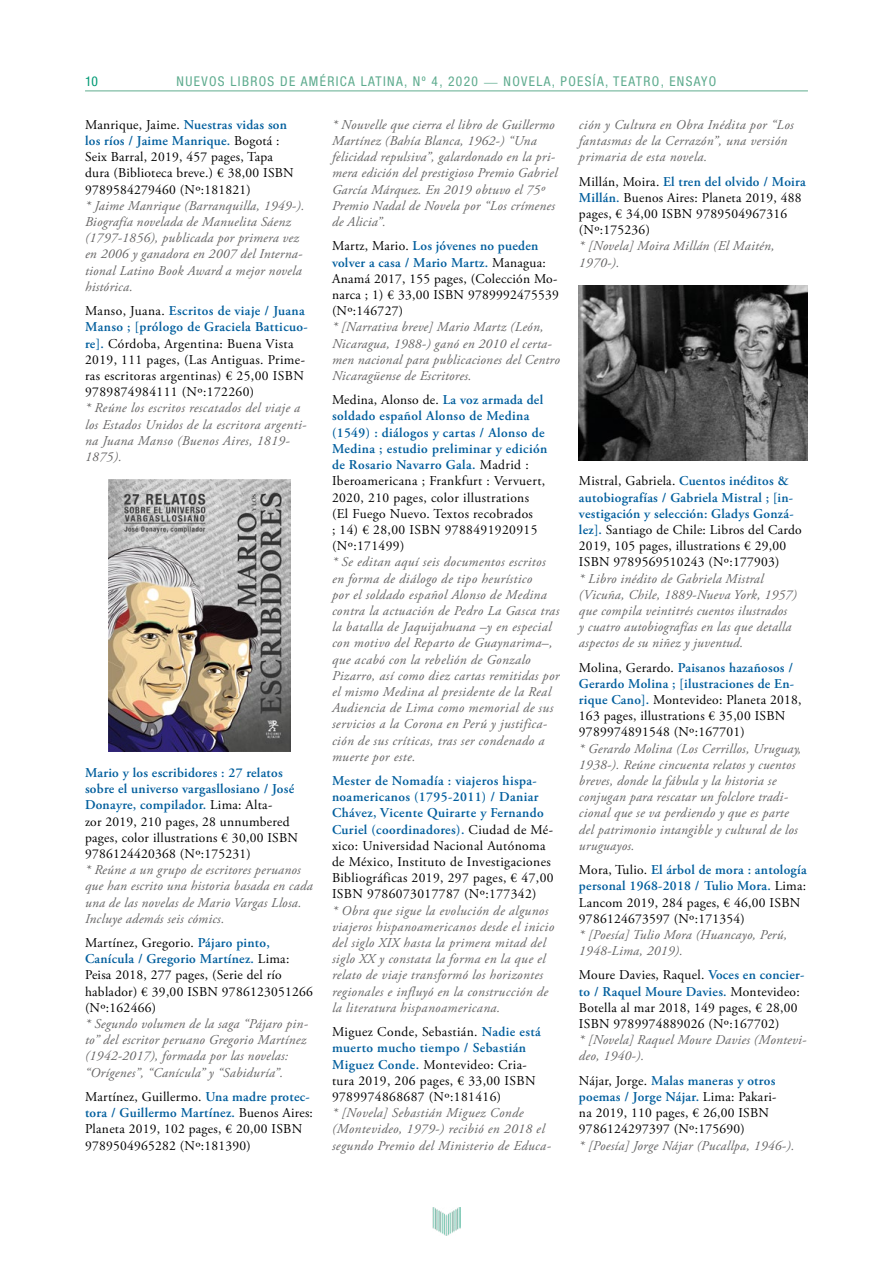
<style>
.page{position:relative;width:893px;height:1263px;background:#fff}
.page>*{position:absolute;margin:0;border:0;box-sizing:border-box;transform-origin:0 0}
.t1{font:13.5px/16.2px "Adobe Garamond Pro";letter-spacing:.02em;color:#000}
.t2{font:italic 13.5px/16.2px "Adobe Garamond Pro";letter-spacing:.02em;color:#646363}
.t3{font:condensed 13.5px "Helvetica Neue LT Std";letter-spacing:.1em;color:#5fac8f}
.t4{font:condensed 13.5px "Helvetica Neue LT Std";color:#009974}
.s1{font-family:"Adobe Garamond Pro";font-stretch:normal}
.s2{font-weight:600;color:#005e9d}
</style>
<div class="page">
<hr style="left:85px;top:91px;width:723px;height:1px;background:#5fac8f">
<img style="left:433px;top:1208px;width:27px;height:27px">
<img style="left:109px;top:479px;width:181px;height:273px">
<img style="left:579px;top:286px;width:229px;height:174px">
<p class="t4" style="left:85px;top:74px;width:14px">10</p>
<p class="t3" style="left:177px;top:74px;width:541px">NUEVOS LIBROS DE AMÉRICA LATINA, Nº 4, 2020 <span class="s1">—</span> NOVELA, POESÍA, TEATRO, ENSAYO</p>
<p class="t1" style="left:85px;top:117px;width:210px">Manrique, Jaime. <span class="s2">Nuestras vidas son los ríos / Jaime Manrique.</span> Bogotá :<br>Seix Barral, 2019, 457 pages, Tapa dura (Biblioteca breve.) € 38,00 ISBN 9789584279460 (Nº:181821)</p>
<p class="t2" style="left:85px;top:198px;width:221px">* Jaime Manrique (Barranquilla, 1949-).<br>Biografía novelada de Manuelita Sáenz (1797-1856), publicada por primera vez en 2006 y ganadora en 2007 del Interna&shy;tional Latino Book Award a mejor novela histórica.</p>
<p class="t1" style="left:85px;top:303px;width:224px">Manso, Juana. <span class="s2">Escritos de viaje / Juana Manso ; [prólogo de Graciela Batticuo&shy;re].</span> Córdoba, Argentina: Buena Vista 2019, 111 pages, (Las Antiguas. Prime&shy;ras escritoras argentinas) € 25,00 ISBN 9789874984111 (Nº:172260)</p>
<p class="t2" style="left:85px;top:400px;width:223px">* Reúne los escritos rescatados del viaje a los Estados Unidos de la escritora argenti&shy;na Juana Manso (Buenos Aires, 1819-<br>1875).</p>
<p class="t2" style="left:332px;top:117px;width:227px">* Nouvelle que cierra el libro de Guillermo Martínez (Bahía Blanca, 1962-) “Una felicidad repulsiva”, galardonado en la pri&shy;mera edición del prestigioso Premio Gabriel García Márquez. En 2019 obtuvo el 75º Premio Nadal de Novela por “Los crímenes de Alicia”.</p>
<p class="t1" style="left:332px;top:238px;width:228px">Martz, Mario. <span class="s2">Los jóvenes no pueden volver a casa / Mario Martz.</span> Managua:<br>Anamá 2017, 155 pages, (Colección Mo&shy;narca ; 1) € 33,00 ISBN 9789992475539 (Nº:146727)</p>
<p class="t2" style="left:332px;top:319px;width:229px">* [Narrativa breve] Mario Martz (León, Nicaragua, 1988-) ganó en 2010 el certa&shy;men nacional para publicaciones del Centro Nicaragüense de Escritores.</p>
<p class="t1" style="left:332px;top:392px;width:217px">Medina, Alonso de. <span class="s2">La voz armada del soldado español Alonso de Medina (1549) : diálogos y cartas / Alonso de Medina ; estudio preliminar y edición de Rosario Navarro Gala.</span> Madrid :<br>Iberoamericana ; Frankfurt : Vervuert, 2020, 210 pages, color illustrations (El Fuego Nuevo. Textos recobrados<br>; 14) € 28,00 ISBN 9788491920915 (Nº:171499)</p>
<p class="t2" style="left:332px;top:554px;width:229px">* Se editan aquí seis documentos escritos en forma de diálogo de tipo heurístico<br>por el soldado español Alonso de Medina contra la actuación de Pedro La Gasca tras la batalla de Jaquijahuana –y en especial con motivo del Reparto de Guaynarima–, que acabó con la rebelión de Gonzalo Pizarro, así como diez cartas remitidas por el mismo Medina al presidente de la Real Audiencia de Lima como memorial de sus servicios a la Corona en Perú y justifica&shy;ción de sus críticas, tras ser condenado a muerte por este.</p>
<p class="t1" style="left:332px;top:773px;width:223px"><span class="s2">Mester de Nomadía : viajeros hispa&shy;noamericanos (1795-2011) / Daniar Chávez, Vicente Quirarte y Fernando Curiel (coordinadores).</span> Ciudad de Mé&shy;xico: Universidad Nacional Autónoma de México, Instituto de Investigaciones Bibliográficas 2019, 297 pages, € 47,00<br>ISBN 9786073017787 (Nº:177342)</p>
<p class="t2" style="left:332px;top:903px;width:224px">* Obra que sigue la evolución de algunos viajeros hispanoamericanos desde el inicio del siglo XIX hasta la primera mitad del siglo XX y constata la forma en la que el relato de viaje transformó los horizontes regionales e influyó en la construcción de la literatura hispanoamericana.</p>
<p class="t1" style="left:332px;top:1024px;width:210px">Miguez Conde, Sebastián. <span class="s2">Nadie está muerto mucho tiempo / Sebastián<br>Miguez Conde.</span> Montevideo: Cria&shy;tura 2019, 206 pages, € 33,00 ISBN<br>9789974868687 (Nº:181416)</p>
<p class="t2" style="left:332px;top:1105px;width:220px">* [Novela] Sebastián Miguez Conde (Montevideo, 1979-) recibió en 2018 el segundo Premio del Ministerio de Educa-</p>
<p class="t2" style="left:579px;top:117px;width:216px">ción y Cultura en Obra Inédita por “Los fantasmas de la Cerrazón”, una versión primaria de esta novela.</p>
<p class="t1" style="left:579px;top:174px;width:229px">Millán, Moira. <span class="s2">El tren del olvido / Moira<br>Millán.</span> Buenos Aires: Planeta 2019, 488 pages, € 34,00 ISBN 9789504967316 (Nº:175236)</p>
<p class="t2" style="left:579px;top:238px;width:197px">* [Novela] Moira Millán (El Maitén,<br>1970-).</p>
<p class="t1" style="left:579px;top:473px;width:224px">Mistral, Gabriela. <span class="s2">Cuentos inéditos &amp; autobiografías / Gabriela Mistral ; [in&shy;vestigación y selección: Gladys Gonzá&shy;lez].</span> Santiago de Chile: Libros del Cardo 2019, 105 pages, illustrations € 29,00<br>ISBN 9789569510243 (Nº:177903)</p>
<p class="t2" style="left:579px;top:570px;width:219px">* Libro inédito de Gabriela Mistral (Vicuña, Chile, 1889-Nueva York, 1957) que compila veintitrés cuentos ilustrados<br>y cuatro autobiografías en las que detalla aspectos de su niñez y juventud.</p>
<p class="t1" style="left:579px;top:660px;width:224px">Molina, Gerardo. <span class="s2">Paisanos hazañosos / Gerardo Molina ; [ilustraciones de En&shy;rique Cano].</span> Montevideo: Planeta 2018, 163 pages, illustrations € 35,00 ISBN 9789974891548 (Nº:167701)</p>
<p class="t2" style="left:579px;top:741px;width:224px">* Gerardo Molina (Los Cerrillos, Uruguay, 1938-). Reúne cincuenta relatos y cuentos breves, donde la fábula y la historia se conjugan para rescatar un folclore tradi&shy;cional que se va perdiendo y que es parte del patrimonio intangible y cultural de los uruguayos.</p>
<p class="t1" style="left:579px;top:862px;width:229px">Mora, Tulio. <span class="s2">El árbol de mora : antología personal 1968-2018 / Tulio Mora.</span> Lima:<br>Lancom 2019, 284 pages, € 46,00 ISBN 9786124673597 (Nº:171354)</p>
<p class="t2" style="left:579px;top:927px;width:210px">* [Poesía] Tulio Mora (Huancayo, Perú,<br>1948-Lima, 2019).</p>
<p class="t1" style="left:579px;top:967px;width:227px">Moure Davies, Raquel. <span class="s2">Voces en concier&shy;to / Raquel Moure Davies.</span> Montevideo:<br>Botella al mar 2018, 149 pages, € 28,00<br>ISBN 9789974889026 (Nº:167702)</p>
<p class="t2" style="left:579px;top:1032px;width:229px">* [Novela] Raquel Moure Davies (Montevi&shy;deo, 1940-).</p>
<p class="t1" style="left:579px;top:1073px;width:199px">Nájar, Jorge. <span class="s2">Malas maneras y otros poemas / Jorge Nájar.</span> Lima: Pakari&shy;na 2019, 110 pages, € 26,00 ISBN<br>9786124297397 (Nº:175690)</p>
<p class="t2" style="left:579px;top:1137px;width:217px">* [Poesía] Jorge Nájar (Pucallpa, 1946-).</p>
<p class="t1" style="left:85px;top:765px;width:215px"><span class="s2">Mario y los escribidores : 27 relatos sobre el universo vargasllosiano / José Donayre, compilador.</span> Lima: Alta-<br>zor 2019, 210 pages, 28 unnumbered pages, color illustrations € 30,00 ISBN 9786124420368 (Nº:175231)</p>
<p class="t2" style="left:85px;top:862px;width:229px">* Reúne a un grupo de escritores peruanos que han escrito una historia basada en cada una de las novelas de Mario Vargas Llosa.<br>Incluye además seis cómics.</p>
<p class="t1" style="left:85px;top:935px;width:229px">Martínez, Gregorio. <span class="s2">Pájaro pinto,<br>Canícula / Gregorio Martínez.</span> Lima:<br>Peisa 2018, 277 pages, (Serie del río hablador) € 39,00 ISBN 9786123051266 (Nº:162466)</p>
<p class="t2" style="left:85px;top:1016px;width:224px">* Segundo volumen de la saga “Pájaro pin&shy;to” del escritor peruano Gregorio Martínez (1942-2017), formada por las novelas: “Orígenes”, “Canícula” y “Sabiduría”.</p>
<p class="t1" style="left:85px;top:1089px;width:229px">Martínez, Guillermo. <span class="s2">Una madre protec&shy;tora / Guillermo Martínez.</span> Buenos Aires:<br>Planeta 2019, 102 pages, € 20,00 ISBN 9789504965282 (Nº:181390)</p>
</div>
